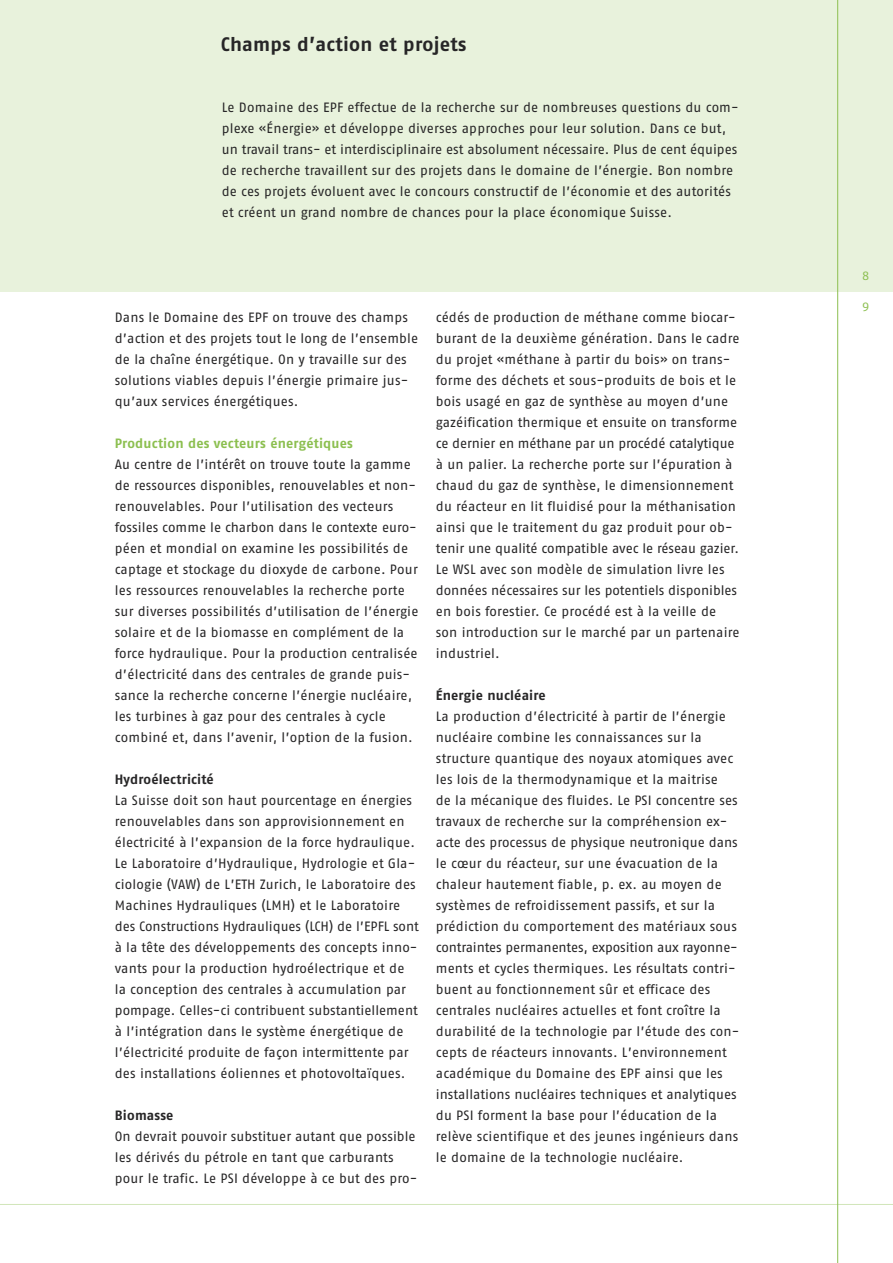
<style>
.page{position:relative;width:893px;height:1263px;background:#fff}
.page>*{position:absolute;margin:0;border:0;box-sizing:border-box;transform-origin:0 0}
.t1{font:700 19.5px "Fago No";letter-spacing:.015em;color:#272627}
.t2{font:13.5px/21px "Fago No";letter-spacing:.01em;color:#272627}
.t3{font:700 13.5px "Fago No";letter-spacing:.015em;color:#272627}
.t4{font:700 13.5px "Fago No";letter-spacing:.015em;color:#8cbf50}
.t5{font:12px "Fago Mo";color:#8cbf50}
</style>
<div class="page">
<div style="left:0;top:0;width:893px;height:291px;background:#e8f2dc"></div>
<hr style="left:0;top:1204px;width:893px;height:1px;background:#d1e6b9">
<hr style="left:837px;top:0;width:1px;height:1263px;background:#8cbf50">
<h1 class="t1" style="left:221px;top:37px;width:247px">Champs d’action et projets</h1>
<p class="t2" style="left:222px;top:98px;width:518px">Le Domaine des EPF effectue de la recherche sur de nombreuses questions du com&shy;plexe «Énergie» et développe diverses approches pour leur solution. Dans ce but, un travail trans- et interdisciplinaire est absolument nécessaire. Plus de cent équipes de recherche travaillent sur des projets dans le domaine de l’énergie. Bon nombre de ces projets évoluent avec le concours constructif de l’économie et des autorités et créent un grand nombre de chances pour la place économique Suisse.</p>
<p class="t2" style="left:115px;top:308px;width:305px">Dans le Domaine des EPF on trouve des champs d’action et des projets tout le long de l’ensemble de la chaîne énergétique. On y travaille sur des solutions viables depuis l’énergie primaire jus&shy;qu’aux services énergétiques.</p>
<p class="t4" style="left:115px;top:439px;width:240px">Production des vecteurs énergétiques</p>
<p class="t2" style="left:115px;top:455px;width:305px">Au centre de l’intérêt on trouve toute la gamme de ressources disponibles, renouvelables et non&shy;renouvelables. Pour l’utilisation des vecteurs fossiles comme le charbon dans le contexte euro&shy;péen et mondial on examine les possibilités de captage et stockage du dioxyde de carbone. Pour les ressources renouvelables la recherche porte sur diverses possibilités d’utilisation de l’énergie solaire et de la biomasse en complément de la force hydraulique. Pour la production centralisée d’électricité dans des centrales de grande puis&shy;sance la recherche concerne l’énergie nucléaire, les turbines à gaz pour des centrales à cycle combiné et, dans l’avenir, l’option de la fusion.</p>
<p class="t3" style="left:115px;top:775px;width:101px">Hydroélectricité</p>
<p class="t2" style="left:115px;top:791px;width:306px">La Suisse doit son haut pourcentage en énergies renouvelables dans son approvisionnement en électricité à l’expansion de la force hydraulique.<br>Le Laboratoire d’Hydraulique, Hydrologie et Gla&shy;ciologie (VAW) de L’ETH Zurich, le Laboratoire des Machines Hydrauliques (LMH) et le Laboratoire des Constructions Hydrauliques (LCH) de l’EPFL sont à la tête des développements des concepts inno&shy;vants pour la production hydroélectrique et de la conception des centrales à accumulation par pompage. Celles-ci contribuent substantiellement à l’intégration dans le système énergétique de l’électricité produite de façon intermittente par des installations éoliennes et photovoltaïques.</p>
<p class="t3" style="left:115px;top:1111px;width:60px">Biomasse</p>
<p class="t2" style="left:115px;top:1127px;width:304px">On devrait pouvoir substituer autant que possible les dérivés du pétrole en tant que carburants pour le trafic. Le PSI développe à ce but des pro-</p>
<p class="t2" style="left:436px;top:308px;width:305px">cédés de production de méthane comme biocar&shy;burant de la deuxième génération. Dans le cadre du projet «méthane à partir du bois» on trans&shy;forme des déchets et sous-produits de bois et le bois usagé en gaz de synthèse au moyen d’une gazéification thermique et ensuite on transforme ce dernier en méthane par un procédé catalytique à un palier. La recherche porte sur l’épuration à chaud du gaz de synthèse, le dimensionnement du réacteur en lit fluidisé pour la méthanisation ainsi que le traitement du gaz produit pour ob&shy;tenir une qualité compatible avec le réseau gazier.<br>Le WSL avec son modèle de simulation livre les données nécessaires sur les potentiels disponibles en bois forestier. Ce procédé est à la veille de son introduction sur le marché par un partenaire industriel.</p>
<p class="t3" style="left:436px;top:691px;width:111px">Énergie nucléaire</p>
<p class="t2" style="left:436px;top:707px;width:305px">La production d’électricité à partir de l’énergie nucléaire combine les connaissances sur la<br>struc ture quantique des noyaux atomiques avec les lois de la thermodynamique et la maitrise<br>de la mécanique des fluides. Le PSI concentre ses travaux de recherche sur la compréhension ex&shy;acte des processus de physique neutronique dans le cœur du réacteur, sur une évacuation de la chaleur hautement fiable, p. ex. au moyen de sys tèmes de refroidissement passifs, et sur la<br>pré diction du comportement des matériaux sous contraintes permanentes, exposition aux rayonne&shy;ments et cycles thermiques. Les résultats contri&shy;buent au fonctionnement sûr et efficace des centrales nucléaires actuelles et font croître la durabilité de la technologie par l’étude des con&shy;cepts de réacteurs innovants. L’environnement académique du Domaine des EPF ainsi que les installations nucléaires techniques et analytiques du PSI forment la base pour l’éducation de la relève scientifique et des jeunes ingénieurs dans le domaine de la technologie nucléaire.</p>
<p class="t5" style="left:862px;top:272px;width:9px">8</p>
<p class="t5" style="left:862px;top:302px;width:9px">9</p>
</div>
